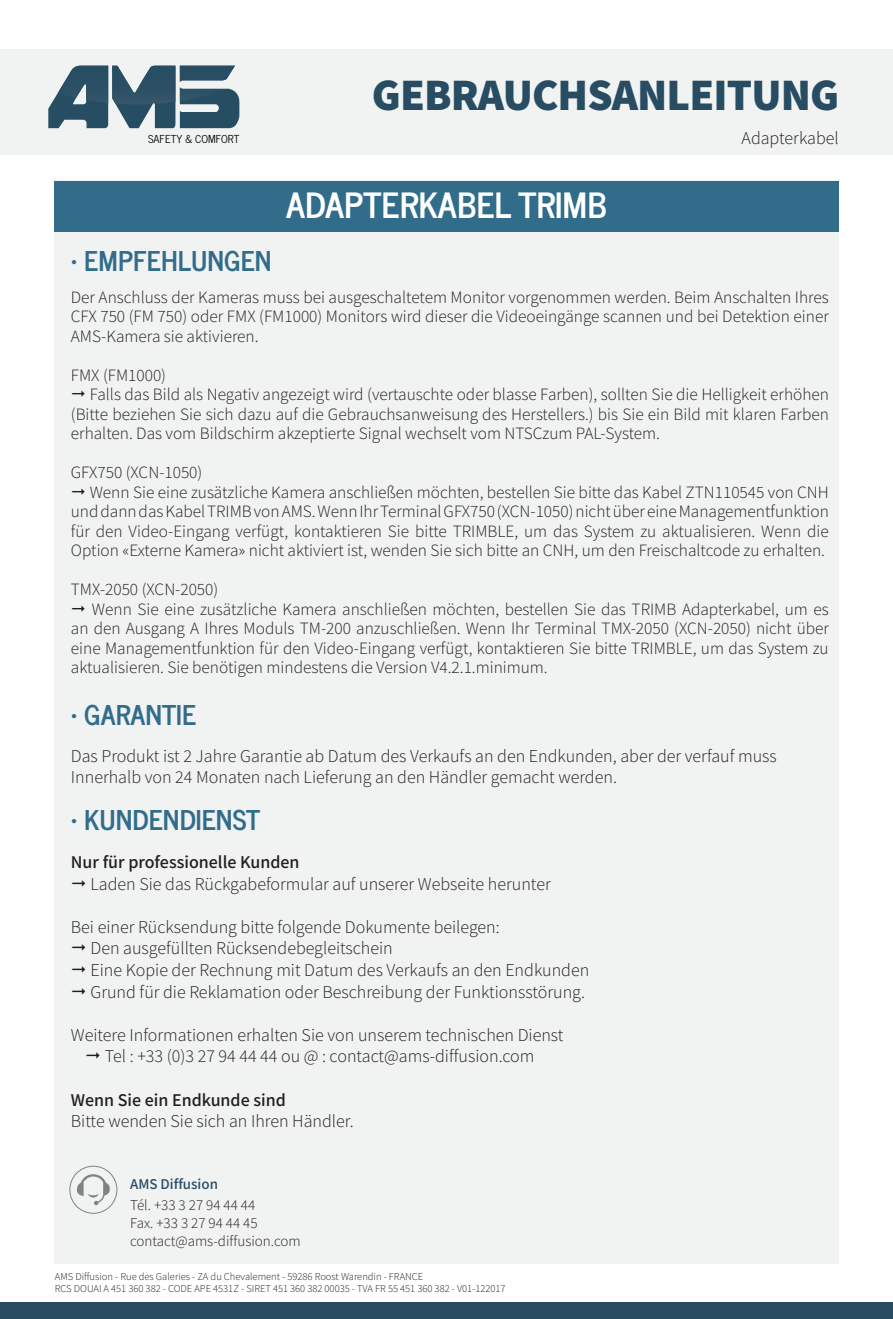
<style>
.page{position:relative;width:893px;height:1319px;background:#fff}
.page>*{position:absolute;margin:0;border:0;box-sizing:border-box;transform-origin:0 0}
.t1{font:900 45px "Mada";letter-spacing:-.02em;color:#284d63}
.t2{font:700 34.5px "News Cycle";color:#fff}
.t3{font:700 27px "News Cycle";color:#316d8b}
.t4{font:300 18px/21.6px "Mada";color:#231f20}
.t5{font:500 18px "Mada";color:#231f20}
.t6{font:300 17.25px/19.5px "Mada";color:#231f20;text-align:justify}
.t7{font:300 15px/18px "Mada";color:#231f20}
.t8{font:500 15px "Mada";color:#284d63}
.t9{font:10.8px "News Cycle";color:#000001}
.t10{font:300 10.5px/12.6px "Mada";color:#231f20}
</style>
<div class="page">
<div style="left:55px;top:181px;width:784px;height:1082px;background:#f1f2f2"></div>
<div style="left:55px;top:181px;width:784px;height:51px;background:#316d8b"></div>
<div style="left:0;top:49px;width:893px;height:106px;background:#f1f2f2"></div>
<svg style="left:48px;top:66px;width:191px;height:62px"></svg>
<img style="left:58px;top:66px;width:50px;height:37px">
<div style="left:69px;top:1165px;width:48px;height:48px;border:1px solid #808285;border-radius:50%"></div>
<svg style="left:77px;top:1173px;width:33px;height:31px"></svg>
<div style="left:0;top:1302px;width:893px;height:16px;background:#284d63"></div>
<p class="t9" style="left:148px;top:130px;width:93px">SAFETY &amp; COMFORT</p>
<h1 class="t1" style="left:372px;top:69px;width:469px">GEBRAUCHSANLEITUNG</h1>
<p class="t4" style="left:741px;top:128px;width:99px">Adapterkabel</p>
<h3 class="t3" style="left:71px;top:237px;width:202px">• EMPFEHLUNGEN</h3>
<h2 class="t2" style="left:286px;top:174px;width:322px">ADAPTERKABEL TRIMB</h2>
<p class="t6" style="left:71px;top:288px;width:759px">Der Anschluss der Kameras muss bei ausgeschaltetem Monitor vorgenommen werden. Beim Anschalten Ihres CFX 750 (FM 750) oder FMX (FM1000) Monitors wird dieser die Videoeingänge scannen und bei Detektion einer AMS-Kamera sie aktivieren.</p>
<p class="t6" style="left:71px;top:366px;width:97px">FMX (FM1000)</p>
<p class="t6" style="left:90px;top:385px;width:741px">Falls das Bild als Negativ angezeigt wird (vertauschte oder blasse Farben), sollten Sie die Helligkeit erhöhen</p>
<p class="t6" style="left:71px;top:405px;width:759px">(Bitte beziehen Sie sich dazu auf die Gebrauchsanweisung des Herstellers.) bis Sie ein Bild mit klaren Farben</p>
<p class="t6" style="left:71px;top:424px;width:591px">erhalten. Das vom Bildschirm akzeptierte Signal wechselt vom NTSCzum PAL-System.</p>
<p class="t6" style="left:71px;top:463px;width:133px">GFX750 (XCN-1050)</p>
<p class="t6" style="left:90px;top:483px;width:741px">Wenn Sie eine zusätzliche Kamera anschließen möchten, bestellen Sie bitte das Kabel ZTN110545 von CNH</p>
<p class="t6" style="left:71px;top:502px;width:759px">und dann das Kabel TRIMB von AMS. Wenn Ihr Terminal GFX750 (XCN-1050) nicht über eine Managementfunktion</p>
<p class="t6" style="left:71px;top:522px;width:759px">für den Video-Eingang verfügt, kontaktieren Sie bitte TRIMBLE, um das System zu aktualisieren. Wenn die</p>
<p class="t6" style="left:71px;top:541px;width:756px">Option «Externe Kamera» nicht aktiviert ist, wenden Sie sich bitte an CNH, um den Freischaltcode zu erhalten.</p>
<p class="t6" style="left:71px;top:580px;width:149px">TMX-2050 (XCN-2050)</p>
<p class="t6" style="left:92px;top:600px;width:738px">Wenn Sie eine zusätzliche Kamera anschließen möchten, bestellen Sie das TRIMB Adapterkabel, um es</p>
<p class="t6" style="left:71px;top:619px;width:760px">an den Ausgang A Ihres Moduls TM-200 anzuschließen. Wenn Ihr Terminal TMX-2050 (XCN-2050) nicht über</p>
<p class="t6" style="left:71px;top:639px;width:759px">eine Managementfunktion für den Video-Eingang verfügt, kontaktieren Sie bitte TRIMBLE, um das System zu</p>
<p class="t6" style="left:71px;top:658px;width:478px">aktualisieren. Sie benötigen mindestens die Version V4.2.1.minimum.</p>
<h3 class="t3" style="left:71px;top:691px;width:127px">• GARANTIE</h3>
<p class="t4" style="left:71px;top:745px;width:707px">Das Produkt ist 2 Jahre Garantie ab Datum des Verkaufs an den Endkunden, aber der verfauf muss<br>Innerhalb von 24 Monaten nach Lieferung an den Händler gemacht werden.</p>
<h3 class="t3" style="left:71px;top:796px;width:191px">• KUNDENDIENST</h3>
<p class="t5" style="left:71px;top:851px;width:230px">Nur für professionelle Kunden</p>
<p class="t4" style="left:91px;top:873px;width:462px">Laden Sie das Rückgabeformular auf unserer Webseite herunter</p>
<p class="t4" style="left:91px;top:916px;width:500px;text-indent:-20px">Bei einer Rücksendung bitte folgende Dokumente beilegen:<br>Den ausgefüllten Rücksendebegleitschein<br>Eine Kopie der Rechnung mit Datum des Verkaufs an den Endkunden Grund für die Reklamation oder Beschreibung der Funktionsstörung.</p>
<p class="t4" style="left:71px;top:1024px;width:494px;text-align:center">Weitere Informationen erhalten Sie von unserem technischen Dienst<br>Tel : +33 (0)3 27 94 44 44 ou @ : contact@ams-diffusion.com</p>
<p class="t5" style="left:71px;top:1089px;width:216px">Wenn Sie ein Endkunde sind</p>
<p class="t4" style="left:71px;top:1111px;width:284px">Bitte wenden Sie sich an Ihren Händler.</p>
<p class="t8" style="left:130px;top:1174px;width:89px">AMS Diffusion</p>
<p class="t7" style="left:130px;top:1196px;width:172px">Tél. +33 3 27 94 44 44<br>Fax. +33 3 27 94 44 45 contact@ams-diffusion.com</p>
<p class="t10" style="left:55px;top:1269px;width:452px">AMS Diffusion - Rue des Galeries - ZA du Chevalement - 59286 Roost Warendin - FRANCE<br>RCS DOUAI A 451 360 382 - CODE APE 4531Z - SIRET 451 360 382 00035 - TVA FR 55 451 360 382 - V01-122017</p>
</div>
